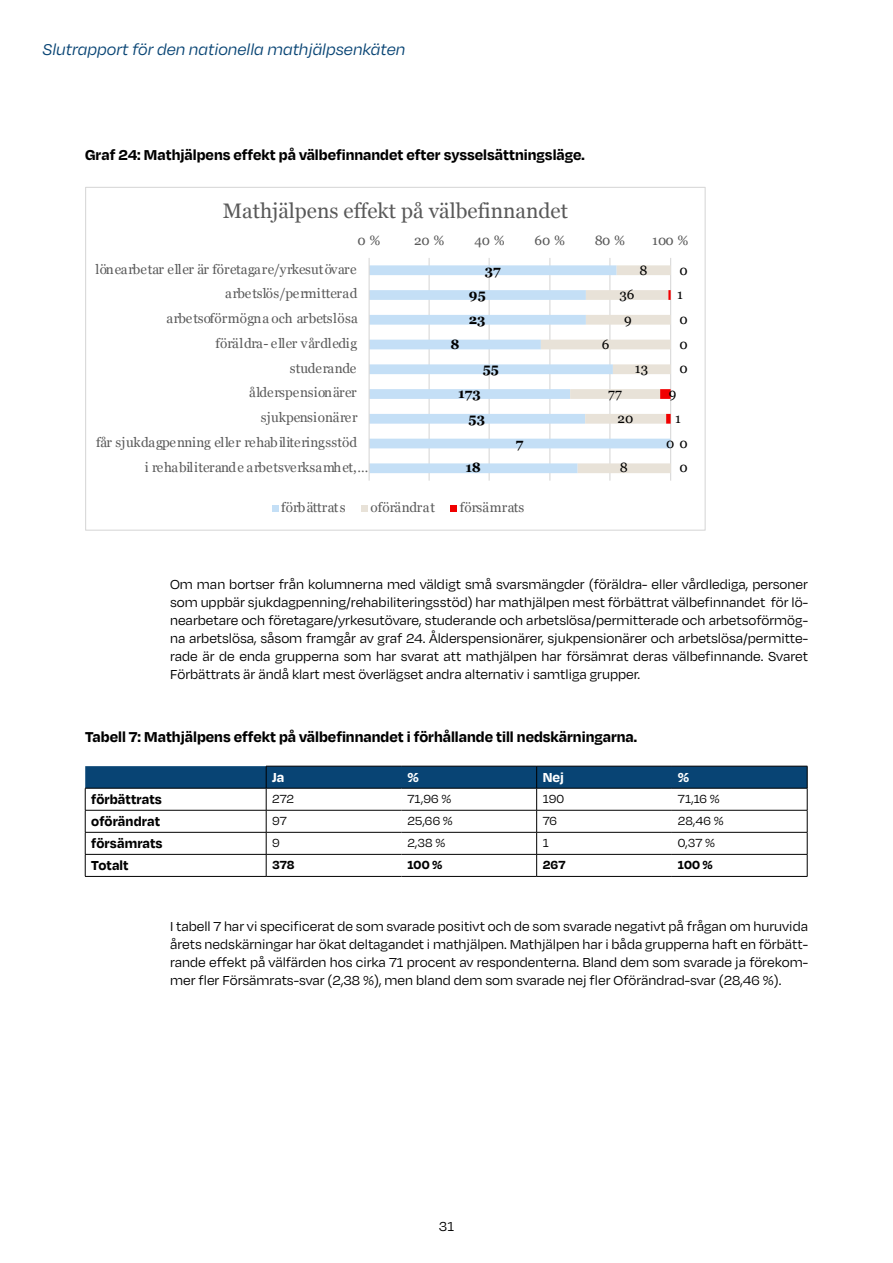
<style>
.page{position:relative;width:893px;height:1263px;background:#fff}
.page>*{position:absolute;margin:0;border:0;box-sizing:border-box;transform-origin:0 0}
.t1{font:21px "Georgia";color:#595959}
.t2{font:italic 18px "Degular";color:#084474}
.Kuvaajan_otsikko{font:700 16.5px "Degular";color:#000}
.t3{font:15px/18px "Degular";color:#000;text-align:justify}
.Taulukko-otsikko{font:700 15px "Degular";letter-spacing:.005em;color:#000}
.Taulukko-otsikko_valkoinen{font:700 15px "Degular";color:#fff}
.t4{font:13.5px "Georgia";letter-spacing:.01em;color:#595959}
.Taulukko_ilman_bullets{font:13.5px "Degular";color:#000}
.t5{font:13.5px "Georgia";letter-spacing:-.01em;color:#595959}
.t6{font:13.5px/24.6px "Georgia";color:#000;text-align:center}
.t7{font:700 13.5px/24.3px "Georgia";color:#000}
.Taulukko_ilman_bullets-2{font:700 13.5px "Degular";letter-spacing:.005em;color:#000}
.t8{font:13.5px "Georgia";letter-spacing:-.02em;color:#595959}
</style>
<div class="page">
<hr style="left:429px;top:258px;width:1px;height:223px;background:#d9d9d9">
<hr style="left:489px;top:258px;width:1px;height:223px;background:#d9d9d9">
<hr style="left:549px;top:258px;width:1px;height:223px;background:#d9d9d9">
<hr style="left:609px;top:258px;width:1px;height:223px;background:#d9d9d9">
<hr style="left:670px;top:258px;width:1px;height:223px;background:#d9d9d9">
<svg style="left:370px;top:265px;width:171px;height:208px"></svg>
<svg style="left:541px;top:265px;width:130px;height:208px"></svg>
<hr style="left:369px;top:258px;width:1px;height:223px;background:#d9d9d9">
<div style="left:272px;top:505px;width:6px;height:7px;background:#c4dff6"></div>
<div style="left:361px;top:505px;width:7px;height:7px;background:#e8e2d8"></div>
<div style="left:450px;top:505px;width:7px;height:7px;background:#f00000"></div>
<svg style="left:85px;top:766px;width:723px;height:110px"></svg>
<hr style="left:85px;top:876px;width:181px;height:1px;background:#000">
<hr style="left:266px;top:876px;width:135px;height:1px;background:#000">
<hr style="left:401px;top:876px;width:136px;height:1px;background:#000">
<hr style="left:537px;top:876px;width:135px;height:1px;background:#000">
<hr style="left:672px;top:876px;width:135px;height:1px;background:#000">
<p class="t2" style="left:43px;top:38px;width:364px">Slutrapport för den nationella mathjälpsenkäten</p>
<p class="Kuvaajan_otsikko" style="left:85px;top:144px;width:501px">Graf 24: Mathjälpens effekt på välbefinnandet efter sysselsättningsläge.</p>
<p class="t1" style="left:223px;top:196px;width:347px">Mathjälpens effekt på välbefinnandet</p>
<p class="t4" style="left:358px;top:231px;width:25px">0 %</p>
<p class="t4" style="left:414px;top:231px;width:32px">20 %</p>
<p class="t4" style="left:474px;top:231px;width:32px">40 %</p>
<p class="t4" style="left:535px;top:231px;width:32px">60 %</p>
<p class="t4" style="left:595px;top:231px;width:32px">80 %</p>
<p class="t4" style="left:652px;top:231px;width:38px">100 %</p>
<p class="t4" style="left:95px;top:259px;width:263px">lönearbetar eller är företagare/yrkesutövare</p>
<p class="t4" style="left:225px;top:284px;width:134px">arbetslös/permitterad</p>
<p class="t4" style="left:166px;top:309px;width:193px">arbetsoförmögna och arbetslösa</p>
<p class="t4" style="left:215px;top:333px;width:143px">föräldra- eller vårdledig</p>
<p class="t8" style="left:290px;top:358px;width:68px">studerande</p>
<p class="t4" style="left:249px;top:383px;width:109px">ålderspensionärer</p>
<p class="t4" style="left:261px;top:407px;width:99px">sjukpensionärer</p>
<p class="t5" style="left:96px;top:432px;width:263px">får sjukdagpenning eller rehabiliteringsstöd</p>
<p class="t4" style="left:145px;top:457px;width:225px">i rehabiliterande arbetsverksamhet,…</p>
<p class="t7" style="left:450px;top:331px;width:11px">8</p>
<p class="t7" style="left:469px;top:258px;width:33px;text-indent:16px">37<br>95<br>23</p>
<p class="t7" style="left:483px;top:356px;width:18px">55</p>
<p class="t7" style="left:469px;top:380px;width:18px;line-height:24.8px;text-indent:-10px">173<br>53</p>
<p class="t6" style="left:639px;top:258px;width:10px">8</p>
<p class="t6" style="left:602px;top:331px;width:9px">6</p>
<p class="t6" style="left:619px;top:281px;width:17px">36<br>9</p>
<p class="t6" style="left:635px;top:356px;width:15px">13</p>
<p class="t6" style="left:618px;top:380px;width:17px;text-align:left;text-indent:-9px">77<br>20</p>
<p class="t6" style="left:677px;top:258px;width:12px;text-align:left">0<br>1<br>0<br>0<br>0</p>
<p class="t6" style="left:669px;top:380px;width:14px">9<br>1</p>
<p class="t7" style="left:516px;top:430px;width:9px">7</p>
<p class="t6" style="left:666px;top:430px;width:23px">0 0</p>
<p class="t7" style="left:465px;top:455px;width:17px">18</p>
<p class="t6" style="left:620px;top:455px;width:10px">8</p>
<p class="t6" style="left:679px;top:455px;width:10px">0</p>
<p class="t4" style="left:281px;top:498px;width:66px">förbättrats</p>
<p class="t4" style="left:370px;top:498px;width:66px">oförändrat</p>
<p class="t4" style="left:460px;top:498px;width:66px">försämrats</p>
<p class="t3" style="left:170px;top:575px;width:639px">Om man bortser från kolumnerna med väldigt små svarsmängder (föräldra- eller vårdlediga, personer som uppbär sjukdagpenning/rehabiliteringsstöd) har mathjälpen mest förbättrat välbefinnandet för lö&shy;nearbetare och företagare/yrkesutövare, studerande och arbetslösa/permitterade och arbetsoförmög&shy;na arbetslösa, såsom framgår av graf 24. Ålderspensionärer, sjukpensionärer och arbetslösa/permitte&shy;rade är de enda grupperna som har svarat att mathjälpen har försämrat deras välbefinnande. Svaret Förbättrats är ändå klart mest överlägset andra alternativ i samtliga grupper.</p>
<p class="Kuvaajan_otsikko" style="left:85px;top:726px;width:554px">Tabell 7: Mathjälpens effekt på välbefinnandet i förhållande till nedskärningarna.</p>
<p class="Taulukko-otsikko_valkoinen" style="left:272px;top:768px;width:14px">Ja</p>
<p class="Taulukko-otsikko_valkoinen" style="left:407px;top:768px;width:13px">%</p>
<p class="Taulukko-otsikko_valkoinen" style="left:543px;top:768px;width:23px">Nej</p>
<p class="Taulukko-otsikko_valkoinen" style="left:678px;top:768px;width:13px">%</p>
<p class="Taulukko-otsikko" style="left:91px;top:790px;width:72px">förbättrats</p>
<p class="Taulukko_ilman_bullets" style="left:272px;top:791px;width:23px">272</p>
<p class="Taulukko_ilman_bullets" style="left:407px;top:791px;width:45px">71,96 %</p>
<p class="Taulukko_ilman_bullets" style="left:543px;top:791px;width:23px">190</p>
<p class="Taulukko_ilman_bullets" style="left:678px;top:791px;width:43px">71,16 %</p>
<p class="Taulukko-otsikko" style="left:91px;top:812px;width:70px">oförändrat</p>
<p class="Taulukko_ilman_bullets" style="left:272px;top:813px;width:16px">97</p>
<p class="Taulukko_ilman_bullets" style="left:407px;top:813px;width:47px">25,66 %</p>
<p class="Taulukko_ilman_bullets" style="left:543px;top:813px;width:16px">76</p>
<p class="Taulukko_ilman_bullets" style="left:678px;top:813px;width:47px">28,46 %</p>
<p class="Taulukko-otsikko" style="left:91px;top:834px;width:73px">försämrats</p>
<p class="Taulukko_ilman_bullets" style="left:272px;top:835px;width:9px">9</p>
<p class="Taulukko_ilman_bullets" style="left:407px;top:835px;width:39px">2,38 %</p>
<p class="Taulukko_ilman_bullets" style="left:543px;top:835px;width:8px">1</p>
<p class="Taulukko_ilman_bullets" style="left:678px;top:835px;width:39px">0,37 %</p>
<p class="Taulukko-otsikko" style="left:91px;top:856px;width:39px">Totalt</p>
<p class="Taulukko_ilman_bullets-2" style="left:272px;top:856px;width:24px">378</p>
<p class="Taulukko_ilman_bullets-2" style="left:407px;top:856px;width:36px">100 %</p>
<p class="Taulukko_ilman_bullets-2" style="left:543px;top:856px;width:24px">267</p>
<p class="Taulukko_ilman_bullets-2" style="left:678px;top:856px;width:36px">100 %</p>
<p class="t3" style="left:170px;top:916px;width:639px">I tabell 7 har vi specificerat de som svarade positivt och de som svarade negativt på frågan om huruvida årets nedskärningar har ökat deltagandet i mathjälpen. Mathjälpen har i båda grupperna haft en förbätt&shy;rande effekt på välfärden hos cirka 71 procent av respondenterna. Bland dem som svarade ja förekom&shy;mer fler Försämrats-svar (2,38 %), men bland dem som svarade nej fler Oförändrad-svar (28,46 %).</p>
<p class="t3" style="left:439px;top:1216px;width:17px">31</p>
</div>
